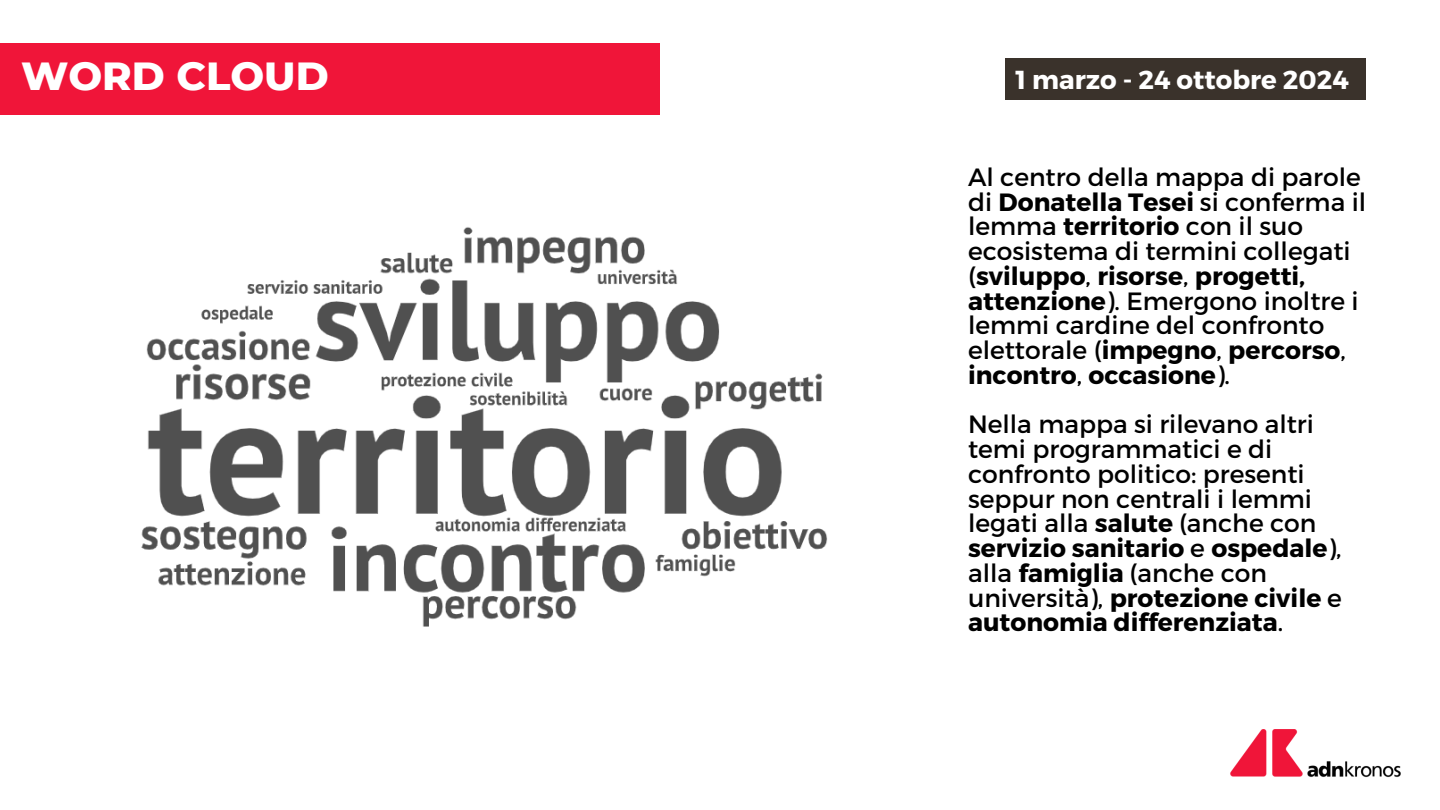
<style>
.page{position:relative;width:1440px;height:810px;background:#fff}
.page>*{position:absolute;margin:0;border:0;box-sizing:border-box;transform-origin:0 0}
.t1{font:800 40px "Montserrat";color:#fff}
.t2{font:700 26px "Montserrat";color:#fff}
.t3{font:25px/24.8px "Montserrat";color:#000}
.s1{font-weight:700}
</style>
<div class="page">
<img style="left:1230px;top:729px;width:171px;height:49px">
<div style="left:0;top:43px;width:660px;height:71px;background:#f01539"></div>
<img style="left:141px;top:227px;width:687px;height:400px">
<div style="left:1005px;top:58px;width:360px;height:42px;background:#3a322b"></div>
<p class="t1" style="left:21px;top:51px;width:309px">WORD CLOUD</p>
<p class="t2" style="left:1015px;top:63px;width:335px">1 marzo - 24 ottobre 2024</p>
<p class="t3" style="left:968px;top:163px;width:400px">Al centro della mappa di parole di <span class="s1">Donatella Tesei</span> si conferma il lemma <span class="s1">territorio</span> con il suo ecosistema di termini collegati (<span class="s1">sviluppo</span>, <span class="s1">risorse</span>, <span class="s1">progetti, attenzione</span>). Emergono inoltre i lemmi cardine del confronto elettorale (<span class="s1">impegno</span>, <span class="s1">percorso</span>, <span class="s1">incontro</span>, <span class="s1">occasione</span>).</p>
<p class="t3" style="left:968px;top:411px;width:375px">Nella mappa si rilevano altri temi programmatici e di confronto politico: presenti seppur non centrali i lemmi legati alla <span class="s1">salute</span> (anche con <span class="s1">servizio sanitario</span> e <span class="s1">ospedale</span>), alla <span class="s1">famiglia</span> (anche con università), <span class="s1">protezione civile</span> e <span class="s1">autonomia differenziata</span>.</p>
</div>
